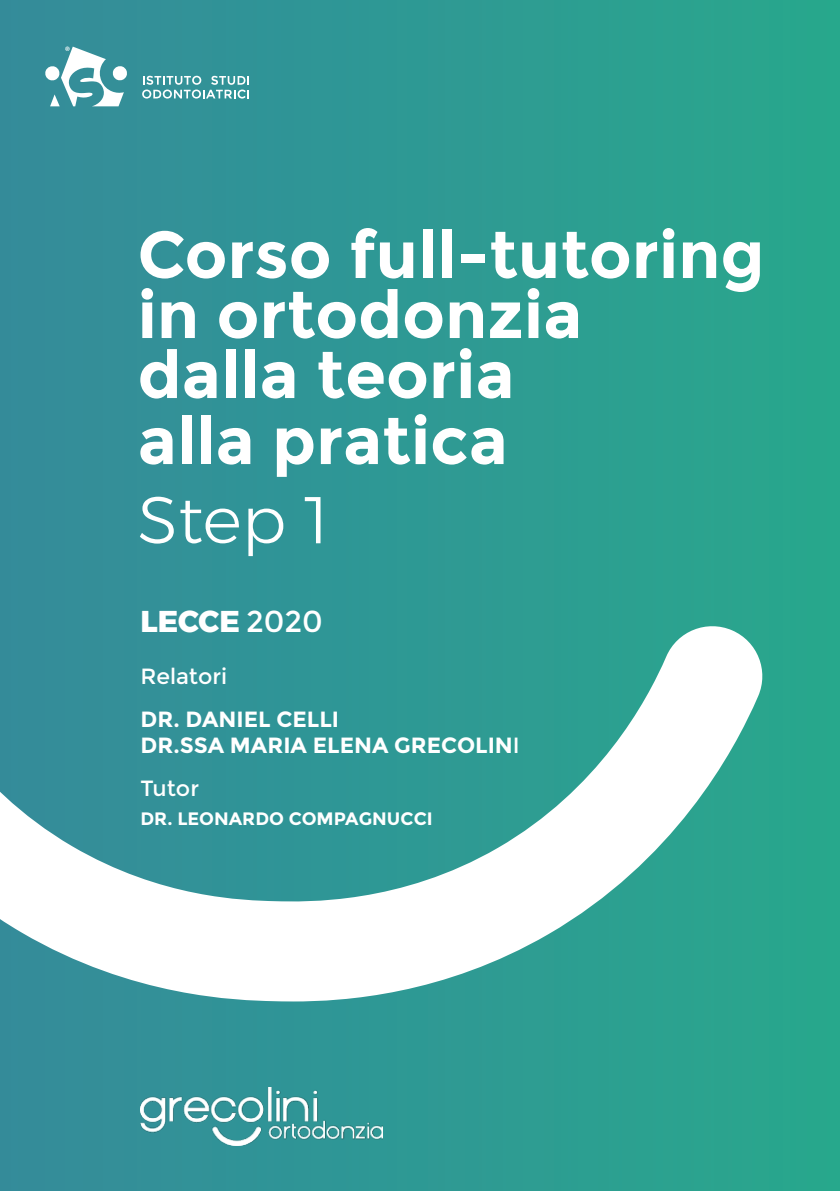
<style>
.page{position:relative;width:840px;height:1191px;background:#fff}
.page>*{position:absolute;margin:0;border:0;box-sizing:border-box;transform-origin:0 0}
.t1{font:700 66px/60px "Montserrat";color:#fff}
.t2{font:300 66px "Montserrat";color:#fff}
.t3{font:800 30px "Montserrat";color:#fff}
.t4{font:700 22px/26.4px "Montserrat";color:#fff}
.t5{font:22px "Montserrat";color:#fff}
.t6{font:700 18px "Montserrat";color:#fff}
.s1{font-weight:400}
</style>
<div class="page">
<div style="left:0;top:1px;width:839px;height:1189px;background:linear-gradient(to right,#348b9b,#28a78d)"></div>
<svg style="left:0;top:607px;width:768px;height:394px"></svg>
<img style="left:140px;top:1087px;width:242px;height:58px">
<svg style="left:142px;top:76px;width:107px;height:23px"></svg>
<svg style="left:45px;top:47px;width:82px;height:59px"></svg>
<p class="t1" style="left:137px;top:225px;width:628px">Corso full-tutoring in ortodonzia<br>dalla teoria</p>
<p class="t1" style="left:137px;top:411px;width:371px">alla pratica</p>
<p class="t2" style="left:137px;top:470px;width:192px">Step 1</p>
<p class="t3" style="left:140px;top:596px;width:184px">LECCE <span class="s1">2020</span></p>
<p class="t5" style="left:140px;top:664px;width:88px">Relatori</p>
<p class="t4" style="left:140px;top:706px;width:380px">DR. DANIEL CELLI<br>DR.SSA MARIA ELENA GRECOLIN<span class="s1">I</span></p>
<p class="t5" style="left:140px;top:775px;width:60px">Tutor</p>
<p class="t6" style="left:140px;top:807px;width:293px">DR. LEONARDO COMPAGNUCCI</p>
</div>
